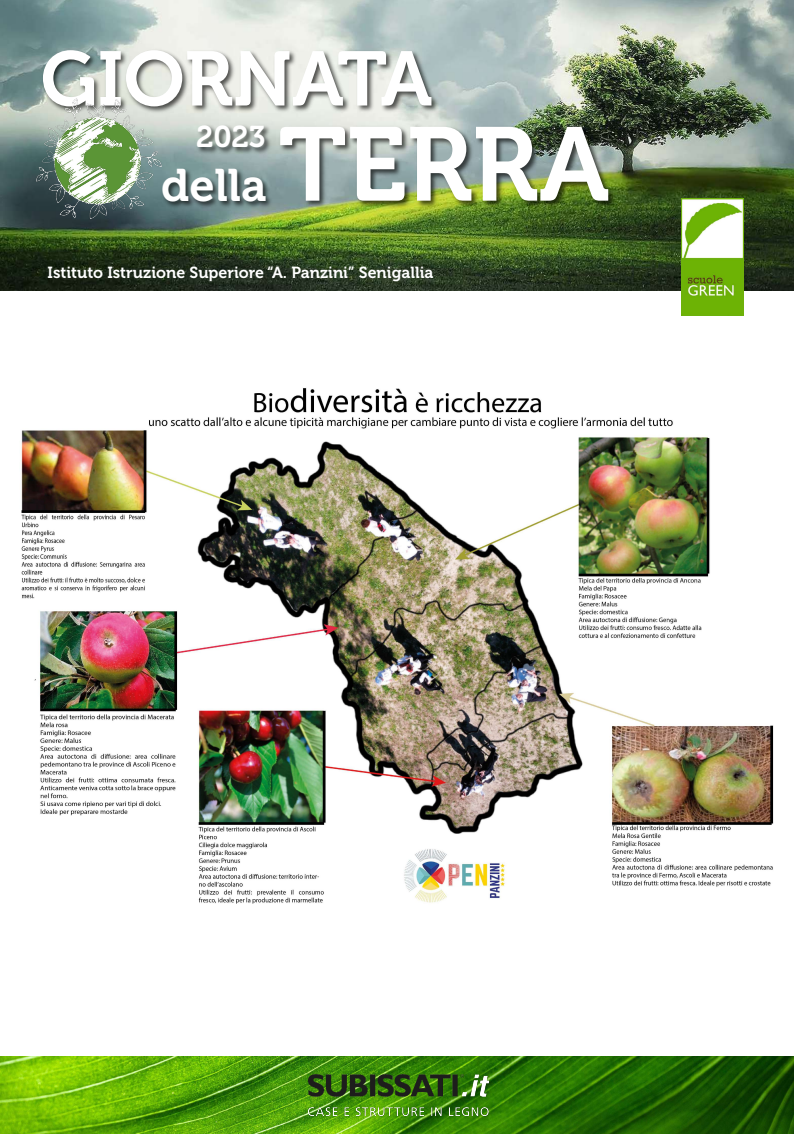
<style>
.page{position:relative;width:794px;height:1134px;background:#fff}
.page>*{position:absolute;margin:0;border:0;box-sizing:border-box;transform-origin:0 0}
.t1{font:104px "Museo 700";color:#fff}
.t2{font:76.64px "Museo 700";color:#fff}
.t3{font:45.44px "Museo 700";color:#fff}
.t4{font:30px "Museo 700";color:#fff}
.t5{font:16px "Museo 700";color:#fff}
</style>
<div class="page">
<img style="left:21px;top:388px;width:753px;height:516px">
<img style="left:0;top:1057px;width:794px;height:77px">
<img style="left:294px;top:1056px;width:206px;height:78px">
<img style="left:0;top:0;width:794px;height:290px">
<img style="left:681px;top:198px;width:62px;height:117px">
<img style="left:37px;top:37px;width:581px;height:197px">
<img style="left:193px;top:118px;width:81px;height:45px">
<img style="left:29px;top:89px;width:141px;height:138px">
<h2 class="t2" style="left:41px;top:36px;width:393px">GIORNATA</h2>
<h3 class="t4" style="left:196px;top:120px;width:71px">2023</h3>
<h3 class="t3" style="left:161px;top:160px;width:107px">della</h3>
<h1 class="t1" style="left:279px;top:107px;width:332px">TERRA</h1>
<p class="t5" style="left:48px;top:264px;width:387px">Istituto Istruzione Superiore “A. Panzini” Senigallia</p>
</div>
